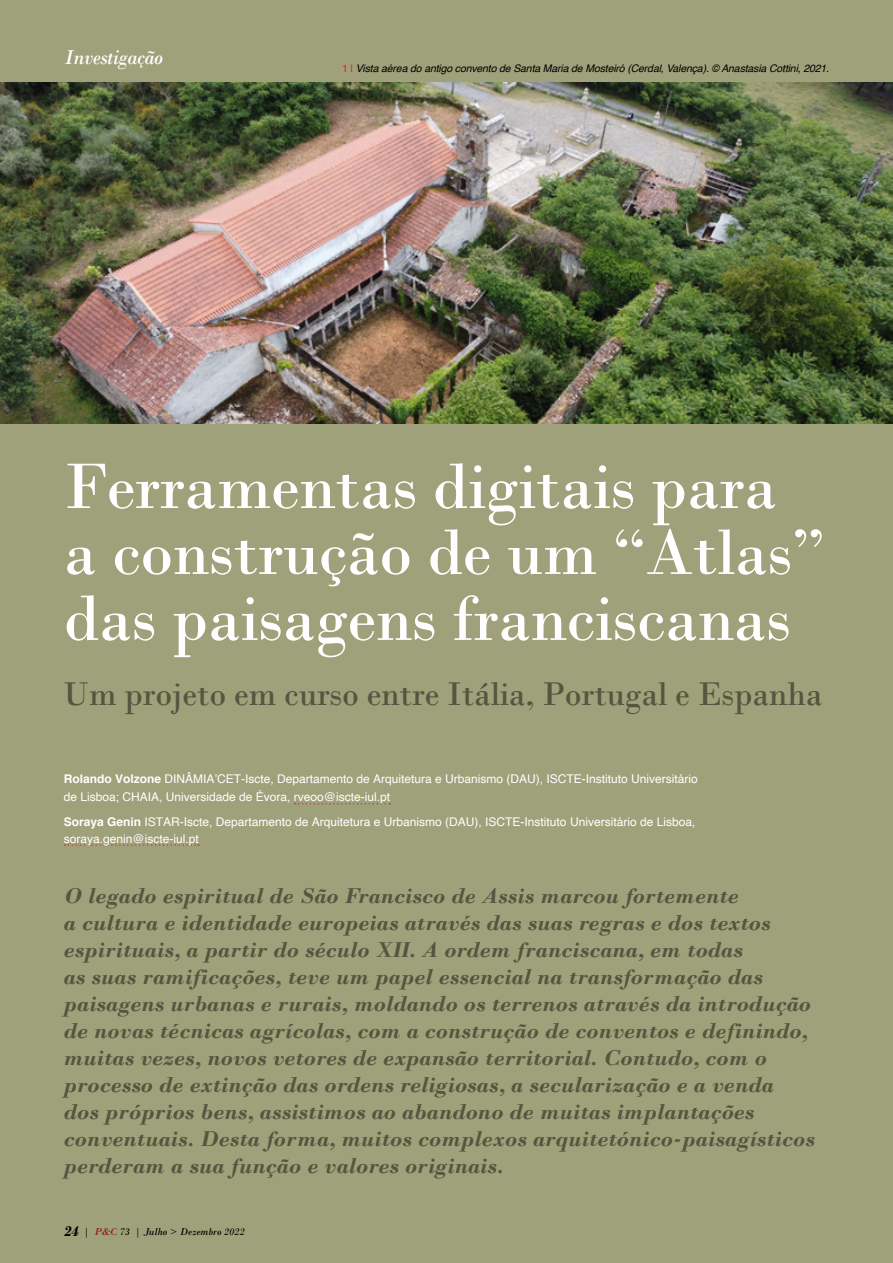
<style>
.page{position:relative;width:893px;height:1263px;background:#9fa17a}
.page>*{position:absolute;margin:0;border:0;box-sizing:border-box;transform-origin:0 0}
.t1{font:67.5px/66px "Bodoni";letter-spacing:-.01em;color:#fff}
.t2{font:34.5px "Bodoni";letter-spacing:-.01em;color:#535740}
.t3{font:italic 700 22.5px/27px "Bodoni";color:#535740}
.t4{font:italic 21px "Bodoni";letter-spacing:-.025em;color:#fff}
.t5{font:12px/18px "Helvetica";color:#fff}
.t6{font:italic 10.5px "Helvetica";letter-spacing:-.015em;color:#000}
.t7{font:italic 10.5px "Bodoni";letter-spacing:.01em;color:#000}
.s1{font-style:normal;color:#ed1d24}
.s2{font-weight:700}
.s3{font-weight:700;font-size:15px}
.s4{color:#ed1d24}
</style>
<div class="page">
<svg style="left:295px;top:803px;width:95px;height:1px"></svg>
<svg style="left:65px;top:844px;width:134px;height:2px"></svg>
<img style="left:0;top:83px;width:893px;height:340px">
<p class="t4" style="left:64px;top:45px;width:101px">Investigação</p>
<p class="t6" style="left:342px;top:60px;width:489px"><span class="s1">1 |</span> Vista aérea do antigo convento de Santa Maria de Mosteiró (Cerdal, Valença). © Anastasia Cottini, 2021.</p>
<h1 class="t1" style="left:64px;top:453px;width:763px">Ferramentas digitais para a construção de um “Atlas” das paisagens franciscanas</h1>
<h2 class="t2" style="left:63px;top:673px;width:762px">Um projeto em curso entre Itália, Portugal e Espanha</h2>
<p class="t5" style="left:64px;top:770px;width:636px"><span class="s2">Rolando Volzone</span> DINÂMIA’CET-Iscte, Departamento de Arquitetura e Urbanismo (DAU), ISCTE-Instituto Universitário de Lisboa; CHAIA, Universidade de Évora, rveoo@iscte-iul.pt</p>
<p class="t5" style="left:64px;top:814px;width:633px;line-height:16.5px"><span class="s2">Soraya Genin</span> ISTAR-Iscte, Departamento de Arquitetura e Urbanismo (DAU), ISCTE-Instituto Universitário de Lisboa, soraya.genin@iscte-iul.pt</p>
<p class="t3" style="left:64px;top:882px;width:753px">O legado espiritual de São Francisco de Assis marcou fortemente<br>a cultura e identidade europeias através das suas regras e dos textos espirituais, a partir do século XII. A ordem franciscana, em todas<br>as suas ramificações, teve um papel essencial na transformação das paisagens urbanas e rurais, moldando os terrenos através da introdução de novas técnicas agrícolas, com a construção de conventos e definindo, muitas vezes, novos vetores de expansão territorial. Contudo, com o processo de extinção das ordens religiosas, a secularização e a venda<br>dos próprios bens, assistimos ao abandono de muitas implantações conventuais. Desta forma, muitos complexos arquitetónico-paisagísticos perderam a sua função e valores originais.</p>
<p class="t7" style="left:64px;top:1225px;width:183px"><span class="s3">24</span> | <span class="s4">P&amp;C</span> 73 | Julho &gt; Dezembro 2022</p>
</div>
